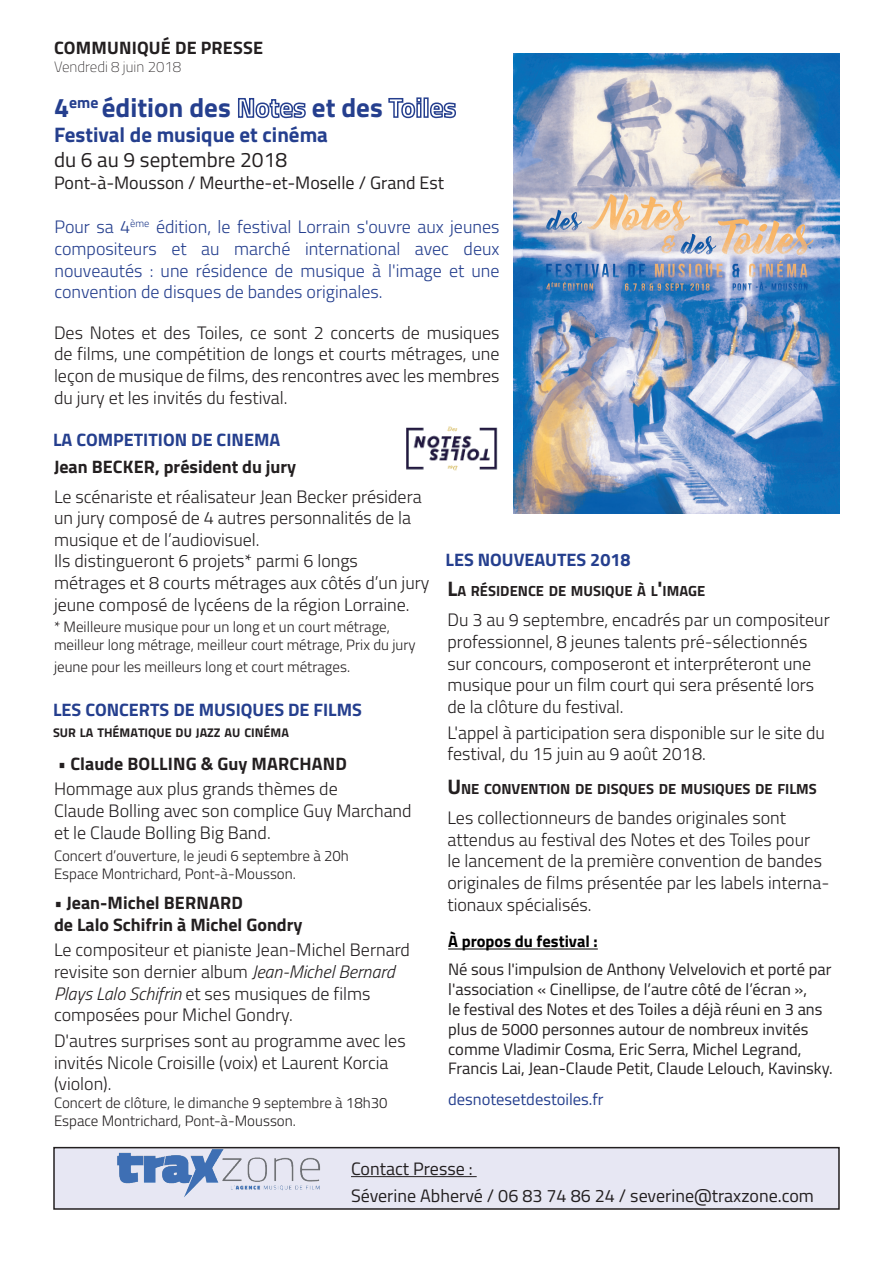
<style>
.page{position:relative;width:893px;height:1263px;background:#fff}
.page>*{position:absolute;margin:0;border:0;box-sizing:border-box;transform-origin:0 0}
.t1{font:700 27px "Titillium";color:#253f8e}
.t2{font:700 21px "Titillium";color:#253f8e}
.t3{font:21px "Titillium";color:#231f20}
.t4{font:300 18px/21.6px "Titillium";color:#231f20}
.t5{font:300 18px/21.6px "Titillium";color:#253f8e;text-align:justify}
.t6{font:18px/27px "Titillium";color:#231f20}
.t7{font:700 18px/21.6px "Titillium";letter-spacing:.01em;color:#231f20}
.t8{font:700 18px "Titillium";color:#253f8e}
.t9{font:16.5px/19.8px "Titillium";color:#231f20}
.t10{font:16.5px "Titillium";color:#253f8e}
.t11{font:700 16.5px "Titillium";color:#000}
.t12{font:300 15px/18px "Titillium";color:#231f20}
.t13{font:100 15px "Titillium";color:#231f20}
.t14{font:700 14.7px "Titillium";color:#231f20}
.t15{font:700 12.6px "Titillium";color:#231f20}
.s1{font-weight:700}
.s2{font-weight:300}
.s3{font-style:italic}
.s4{font-size:21px}
</style>
<div class="page">
<svg style="left:238px;top:98px;width:68px;height:21px"></svg>
<svg style="left:388px;top:97px;width:33px;height:22px"></svg>
<div style="left:423px;top:97px;width:6px;height:21px;border:2px solid #253f8e"></div>
<svg style="left:430px;top:102px;width:26px;height:17px"></svg>
<img style="left:513px;top:54px;width:326px;height:459px">
<hr style="left:448px;top:949px;width:150px;height:1px;background:#000">
<div style="left:54px;top:1148px;width:785px;height:61px;background:#e7e7f3"></div>
<div style="left:53px;top:1147px;width:787px;height:63px;border:2px solid #231f20"></div>
<img style="left:111px;top:1146px;width:216px;height:51px">
<hr style="left:351px;top:1176px;width:126px;height:1px;background:#231f20">
<img style="left:406px;top:426px;width:92px;height:45px">
<p class="t7" style="left:54px;top:36px;width:210px">Communiqué de presse</p>
<p class="t13" style="left:54px;top:56px;width:129px">Vendredi 8 juin 2018</p>
<h1 class="t1" style="left:54px;top:87px;width:178px">4<sup>eme</sup> édition des</h1>
<h1 class="t1" style="left:312px;top:87px;width:72px">et des</h1>
<p class="t2" style="left:54px;top:119px;width:276px">Festival de musique et cinéma</p>
<p class="t3" style="left:54px;top:145px;width:235px">du 6 au 9 septembre 2018</p>
<p class="t6" style="left:54px;top:168px;width:392px">Pont-à-Mousson / Meurthe-et-Moselle / Grand Est</p>
<p class="t5" style="left:54px;top:215px;width:447px">Pour sa 4<sup>ème</sup> édition, le festival Lorrain s'ouvre aux jeunes compositeurs et au marché international avec deux nouveautés : une résidence de musique à l'image et une convention de disques de bandes originales.</p>
<p class="t4" style="left:54px;top:321px;width:447px;text-align:justify">Des Notes et des Toiles, ce sont 2 concerts de musiques de films, une compétition de longs et courts métrages, une leçon de musique de films, des rencontres avec les membres du jury et les invités du festival.</p>
<p class="t8" style="left:53px;top:425px;width:46px">LA COMPE</p>
<p class="t8" style="left:134px;top:425px;width:34px">TITION</p>
<p class="t8" style="left:191px;top:425px;width:47px">DE CINEM</p>
<p class="t8" style="left:269px;top:425px;width:12px">A</p>
<p class="t7" style="left:54px;top:454px;width:244px">Jean Becker, président du jury</p>
<p class="t4" style="left:54px;top:485px;width:377px">Le scénariste et réalisateur Jean Becker présidera un jury composé de 4 autres personnalités de la musique et de l’audiovisuel.<br>Ils distingueront 6 projets* parmi 6 longs métrages et 8 courts métrages aux côtés d’un jury jeune composé de lycéens de la région Lorraine.</p>
<p class="t12" style="left:54px;top:617px;width:363px">* Meilleure musique pour un long et un court métrage, meilleur long métrage, meilleur court métrage, Prix du jury</p>
<p class="t12" style="left:54px;top:657px;width:298px">jeune pour les meilleurs long et court métrages.</p>
<p class="t8" style="left:53px;top:695px;width:158px">LES CONCERTS DE MUSIQUES</p>
<p class="t8" style="left:288px;top:695px;width:62px">DE FILMS</p>
<p class="t15" style="left:53px;top:723px;width:237px">SUR LA THÉMATIQUE DU JAZZ AU CINÉMA</p>
<p class="t4" style="left:54px;top:749px;width:294px;line-height:25.8px">• <span class="s1">Claude Bolling &amp; Guy Marchand<br></span>Hommage aux plus grands thèmes de</p>
<p class="t4" style="left:54px;top:799px;width:359px">Claude Bolling avec son complice Guy Marchand et le Claude Bolling Big Band.</p>
<p class="t12" style="left:54px;top:846px;width:296px">Concert d’ouverture, le jeudi 6 septembre à 20h<br>Espace Montrichard, Pont-à-Mousson.</p>
<p class="t7" style="left:54px;top:891px;width:250px"><span class="s2">•</span> Jean-Michel Bernard<br>de Lalo Schifrin à Michel Gondry</p>
<p class="t4" style="left:54px;top:938px;width:357px">Le compositeur et pianiste Jean-Michel Bernard revisite son dernier album <span class="s3">Jean-Michel Bernard Plays Lalo Schifrin</span> et ses musiques de films composées pour Michel Gondry.</p>
<p class="t4" style="left:54px;top:1029px;width:353px">D'autres surprises sont au programme avec les invités Nicole Croisille (voix) et Laurent Korcia (violon).</p>
<p class="t12" style="left:54px;top:1093px;width:335px">Concert de clôture, le dimanche 9 septembre à 18h30<br>Espace Montrichard, Pont-à-Mousson.</p>
<p class="t8" style="left:446px;top:546px;width:45px">LES NOU</p>
<p class="t8" style="left:514px;top:546px;width:118px">VEAUTES 2018</p>
<p class="t14" style="left:447px;top:580px;width:259px"><span class="s4">L</span>A RÉSIDENCE DE MUSIQUE À L<span class="s4">'</span>IMAGE</p>
<p class="t4" style="left:447px;top:608px;width:384px">Du 3 au 9 septembre, encadrés par un compositeur professionnel, 8 jeunes talents pré-sélectionnés sur concours, composeront et interpréteront une musique pour un film court qui sera présenté lors de la clôture du festival.</p>
<p class="t4" style="left:447px;top:721px;width:379px">L'appel à participation sera disponible sur le site du festival, du 15 juin au 9 août 2018.</p>
<p class="t14" style="left:447px;top:778px;width:371px"><span class="s4">U</span> NE CONVENTION DE DISQUES DE MUSIQUES DE FILMS</p>
<p class="t4" style="left:447px;top:806px;width:384px">Les collectionneurs de bandes originales sont attendus au festival des Notes et des Toiles pour<br>le lancement de la première convention de bandes originales de films présentée par les labels interna&shy;tionaux spécialisés.</p>
<p class="t11" style="left:448px;top:929px;width:151px">À propos du festival :</p>
<p class="t9" style="left:448px;top:959px;width:386px">Né sous l'impulsion de Anthony Velvelovich et porté par l'association « Cinellipse, de l’autre côté de l’écran »,<br>le festival des Notes et des Toiles a déjà réuni en 3 ans plus de 5000 personnes autour de nombreux invités comme Vladimir Cosma, Eric Serra, Michel Legrand, Francis Lai, Jean-Claude Petit, Claude Lelouch, Kavinsky.</p>
<p class="t10" style="left:448px;top:1087px;width:157px">desnotesetdestoiles.fr</p>
<p class="t6" style="left:351px;top:1154px;width:464px">Contact Presse :<br>Séverine Abhervé / 06 83 74 86 24 / severine@traxzone.com</p>
</div>
